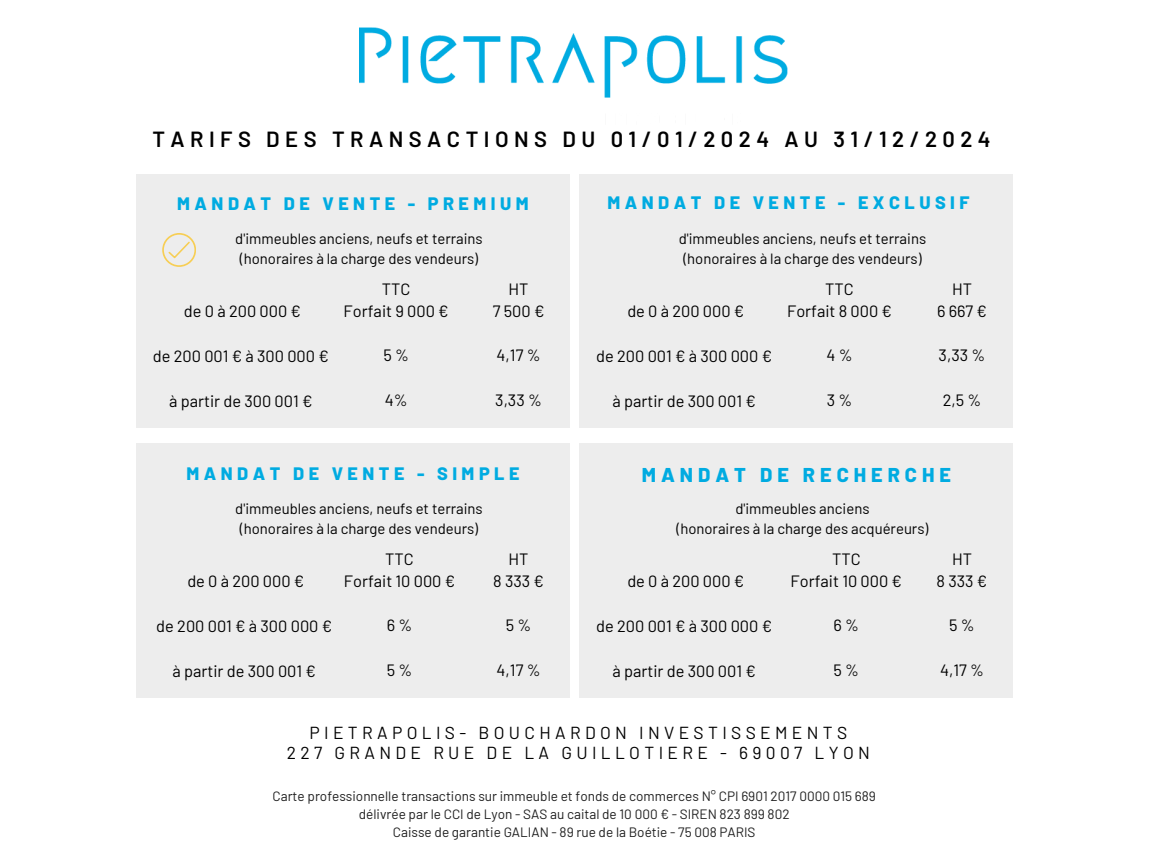
<style>
.page{position:relative;width:1152px;height:864px;background:#fff}
.page>*{position:absolute;margin:0;border:0;box-sizing:border-box;transform-origin:0 0}
.t1{font:600 21.9px "Barlow";letter-spacing:.25em;color:#000}
.t2{font:800 19.95px "Barlow";letter-spacing:.25em;color:#00abe1}
.t3{font:800 18px "Barlow";letter-spacing:.25em;color:#00abe1}
.t4{font:17.4px "Barlow";letter-spacing:.25em;color:#000}
.t5{font:16.35px "Barlow";color:#000}
.t6{font:14.85px "Barlow";color:#000}
.t7{font:13.65px "Barlow";color:#1f1f1f}
</style>
<div class="page">
<div style="left:136px;top:174px;width:433px;height:253px;background:#ededed"></div>
<svg style="left:162px;top:233px;width:34px;height:34px"></svg>
<div style="left:580px;top:174px;width:433px;height:253px;background:#ededed"></div>
<div style="left:136px;top:444px;width:433px;height:253px;background:#ededed"></div>
<div style="left:580px;top:444px;width:433px;height:253px;background:#ededed"></div>
<img style="left:359px;top:27px;width:429px;height:71px">
<p class="t1" style="left:152px;top:125px;width:840px">TARIFS DES TRANSACTIONS DU 01/01/2024 AU 31/12/2024</p>
<p class="t3" style="left:177px;top:192px;width:353px">MANDAT DE VENTE - PREMIUM</p>
<p class="t6" style="left:235px;top:229px;width:249px">d'immeubles anciens, neufs et terrains</p>
<p class="t6" style="left:240px;top:249px;width:240px">(honoraires à la charge des vendeurs)</p>
<p class="t5" style="left:184px;top:301px;width:119px">de0à200000€</p>
<p class="t5" style="left:153px;top:346px;width:177px">de 200 001 € à 300 000 €</p>
<p class="t5" style="left:169px;top:391px;width:145px">à partir de 300 001 €</p>
<p class="t5" style="left:382px;top:278px;width:30px">TTC</p>
<p class="t5" style="left:344px;top:301px;width:106px">Forfait 9 000 €</p>
<p class="t5" style="left:383px;top:345px;width:27px">5%</p>
<p class="t5" style="left:385px;top:390px;width:24px">4%</p>
<p class="t5" style="left:509px;top:278px;width:22px">HT</p>
<p class="t5" style="left:493px;top:301px;width:53px">7500€</p>
<p class="t5" style="left:497px;top:345px;width:45px">4,17 %</p>
<p class="t5" style="left:495px;top:390px;width:48px">3,33 %</p>
<p class="t3" style="left:187px;top:462px;width:334px">MANDAT DE VENTE - SIMPLE</p>
<p class="t6" style="left:235px;top:499px;width:249px">d'immeubles anciens, neufs et terrains</p>
<p class="t6" style="left:240px;top:519px;width:240px">(honoraires à la charge des vendeurs)</p>
<p class="t5" style="left:187px;top:571px;width:119px">de0à200000€</p>
<p class="t5" style="left:156px;top:616px;width:177px">de 200 001 € à 300 000 €</p>
<p class="t5" style="left:173px;top:661px;width:145px">à partir de 300 001 €</p>
<p class="t5" style="left:385px;top:548px;width:30px">TTC</p>
<p class="t5" style="left:344px;top:571px;width:113px">Forfait 10 000 €</p>
<p class="t5" style="left:387px;top:615px;width:27px">6%</p>
<p class="t5" style="left:387px;top:659px;width:27px">5%</p>
<p class="t5" style="left:509px;top:548px;width:22px">HT</p>
<p class="t5" style="left:493px;top:571px;width:52px">8333€</p>
<p class="t5" style="left:506px;top:615px;width:27px">5%</p>
<p class="t5" style="left:497px;top:659px;width:45px">4,17 %</p>
<p class="t3" style="left:607px;top:191px;width:364px">MANDAT DE VENTE - EXCLUSIF</p>
<p class="t6" style="left:679px;top:229px;width:249px">d'immeubles anciens, neufs et terrains</p>
<p class="t6" style="left:683px;top:249px;width:240px">(honoraires à la charge des vendeurs)</p>
<p class="t5" style="left:627px;top:301px;width:119px">de0à200000€</p>
<p class="t5" style="left:596px;top:346px;width:177px">de 200 001 € à 300 000 €</p>
<p class="t5" style="left:613px;top:391px;width:145px">à partir de 300 001 €</p>
<p class="t5" style="left:825px;top:278px;width:30px">TTC</p>
<p class="t5" style="left:787px;top:301px;width:106px">Forfait 8 000 €</p>
<p class="t5" style="left:826px;top:345px;width:28px">4%</p>
<p class="t5" style="left:827px;top:390px;width:27px">3%</p>
<p class="t5" style="left:952px;top:278px;width:22px">HT</p>
<p class="t5" style="left:937px;top:301px;width:51px">6667€</p>
<p class="t5" style="left:939px;top:345px;width:48px">3,33 %</p>
<p class="t5" style="left:943px;top:390px;width:40px">2,5 %</p>
<p class="t2" style="left:642px;top:462px;width:311px">MANDAT DE RECHERCHE</p>
<p class="t6" style="left:735px;top:499px;width:136px">d'immeubles anciens</p>
<p class="t6" style="left:676px;top:519px;width:253px">(honoraires à la charge des acquéreurs)</p>
<p class="t5" style="left:627px;top:571px;width:119px">de0à200000€</p>
<p class="t5" style="left:596px;top:616px;width:177px">de 200 001 € à 300 000 €</p>
<p class="t5" style="left:613px;top:661px;width:145px">à partir de 300 001 €</p>
<p class="t5" style="left:832px;top:548px;width:30px">TTC</p>
<p class="t5" style="left:791px;top:571px;width:113px">Forfait 10 000 €</p>
<p class="t5" style="left:834px;top:615px;width:27px">6%</p>
<p class="t5" style="left:834px;top:659px;width:27px">5%</p>
<p class="t5" style="left:952px;top:548px;width:22px">HT</p>
<p class="t5" style="left:937px;top:571px;width:52px">8333€</p>
<p class="t5" style="left:949px;top:615px;width:27px">5%</p>
<p class="t5" style="left:940px;top:659px;width:45px">4,17 %</p>
<p class="t4" style="left:310px;top:721px;width:539px">PIETRAPOLIS- BOUCHARDON INVESTISSEMENTS</p>
<p class="t4" style="left:287px;top:742px;width:585px">227 GRANDE RUE DE LA GUILLOTIERE - 69007 LYON</p>
<p class="t7" style="left:273px;top:788px;width:605px">Carte professionnelle transactions sur immeuble et fonds de commerces N° CPI 6901 2017 0000 015 689</p>
<p class="t7" style="left:359px;top:806px;width:432px">délivrée par le CCI de Lyon - SAS au caital de 10 000 € - SIREN 823 899 802</p>
<p class="t7" style="left:393px;top:824px;width:364px">Caisse de garantie GALIAN - 89 rue de la Boétie - 75 008 PARIS</p>
</div>
